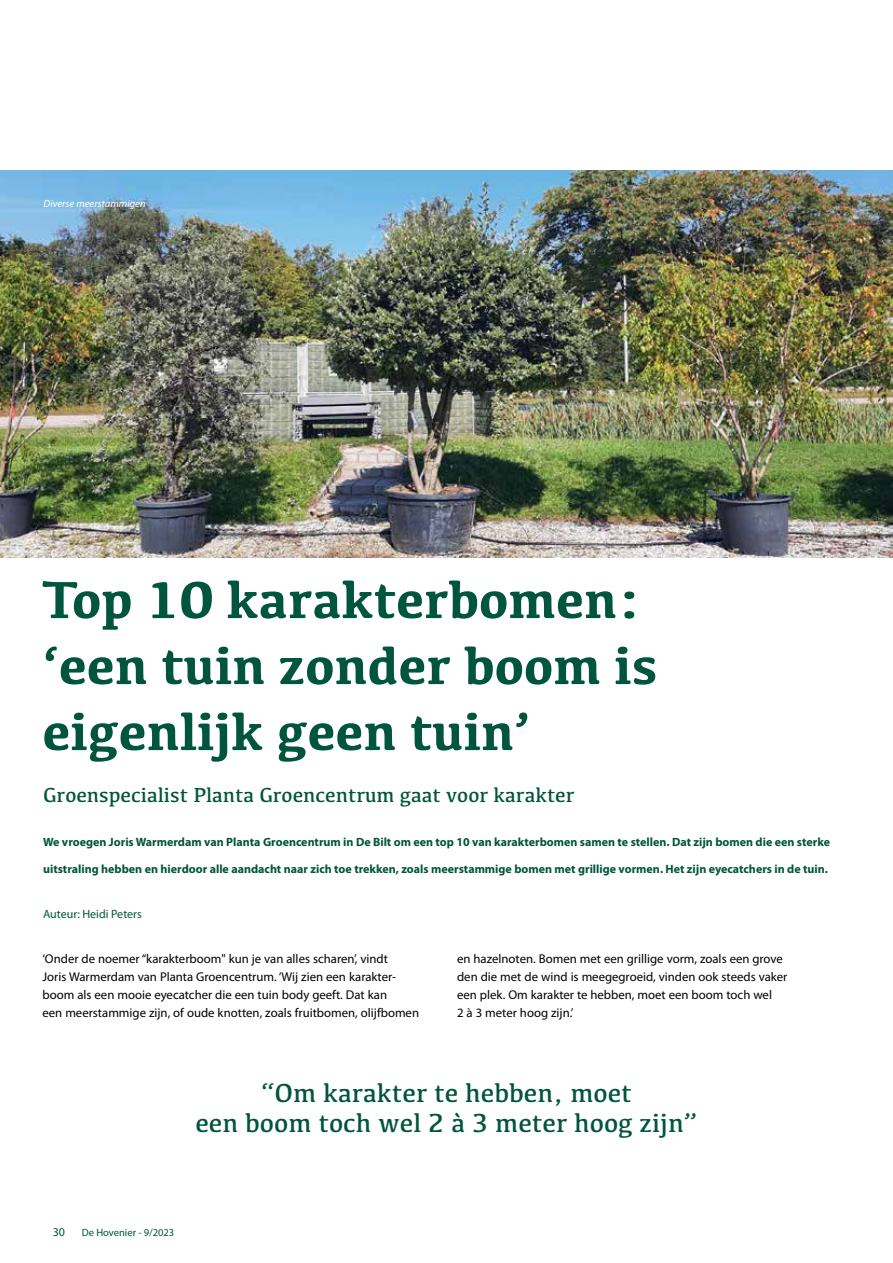
<style>
.page{position:relative;width:893px;height:1263px;background:#fff}
.page>*{position:absolute;margin:0;border:0;box-sizing:border-box;transform-origin:0 0}
.t1{font:700 54px/66px "Kefa";color:#00553c}
.t2{font:27px/30px "Kefa";color:#00553c;text-align:center}
.t3{font:21px "Kefa";color:#00553c}
.t4{font:12.75px/18px "Myriad Pro";color:#000}
.t5{font:700 12px "Myriad Pro";color:#00553c}
.t6{font:12px "Myriad Pro";color:#00553c}
.t7{font:italic 10.5px "Myriad Pro";color:#fff}
.t8{font:10.5px "Myriad Pro";color:#00553c}
</style>
<div class="page">
<img style="left:0;top:170px;width:893px;height:388px">
<p class="t7" style="left:44px;top:197px;width:104px">Diverse meerstammigen</p>
<h1 class="t1" style="left:43px;top:564px;width:617px">Top 10 karakterbomen: ‘een tuin zonder boom is eigenlijk geen tuin’</h1>
<h3 class="t3" style="left:43px;top:782px;width:533px">Groenspecialist Planta Groencentrum gaat voor karakter</h3>
<p class="t5" style="left:43px;top:834px;width:788px">We vroegen Joris Warmerdam van Planta Groencentrum in De Bilt om een top 10 van karakterbomen samen te stellen. Dat zijn bomen die een sterke</p>
<p class="t5" style="left:43px;top:861px;width:786px">uitstraling hebben en hierdoor alle aandacht naar zich toe trekken, zoals meerstammige bomen met grillige vormen. Het zijn eyecatchers in de tuin.</p>
<p class="t6" style="left:43px;top:907px;width:100px">Auteur: Heidi Peters</p>
<p class="t4" style="left:43px;top:950px;width:378px">‘Onder de noemer “karakterboom" kun je van alles scharen’, vindt<br>Joris Warmerdam van Planta Groencentrum. ‘Wij zien een karakter&shy;boom als een mooie eyecatcher die een tuin body geeft. Dat kan<br>een meerstammige zijn, of oude knotten, zoals fruitbomen, olijfbomen</p>
<p class="t4" style="left:457px;top:950px;width:332px">en hazelnoten. Bomen met een grillige vorm, zoals een grove den die met de wind is meegegroeid, vinden ook steeds vaker een plek. Om karakter te hebben, moet een boom toch wel<br>2 à 3 meter hoog zijn.’</p>
<h2 class="t2" style="left:195px;top:1077px;width:503px">“Om karakter te hebben, moet<br>een boom toch wel 2 à 3 meter hoog zijn”</h2>
<p class="t6" style="left:53px;top:1224px;width:14px">30</p>
<p class="t8" style="left:82px;top:1226px;width:94px">De Hovenier - 9/2023</p>
</div>
